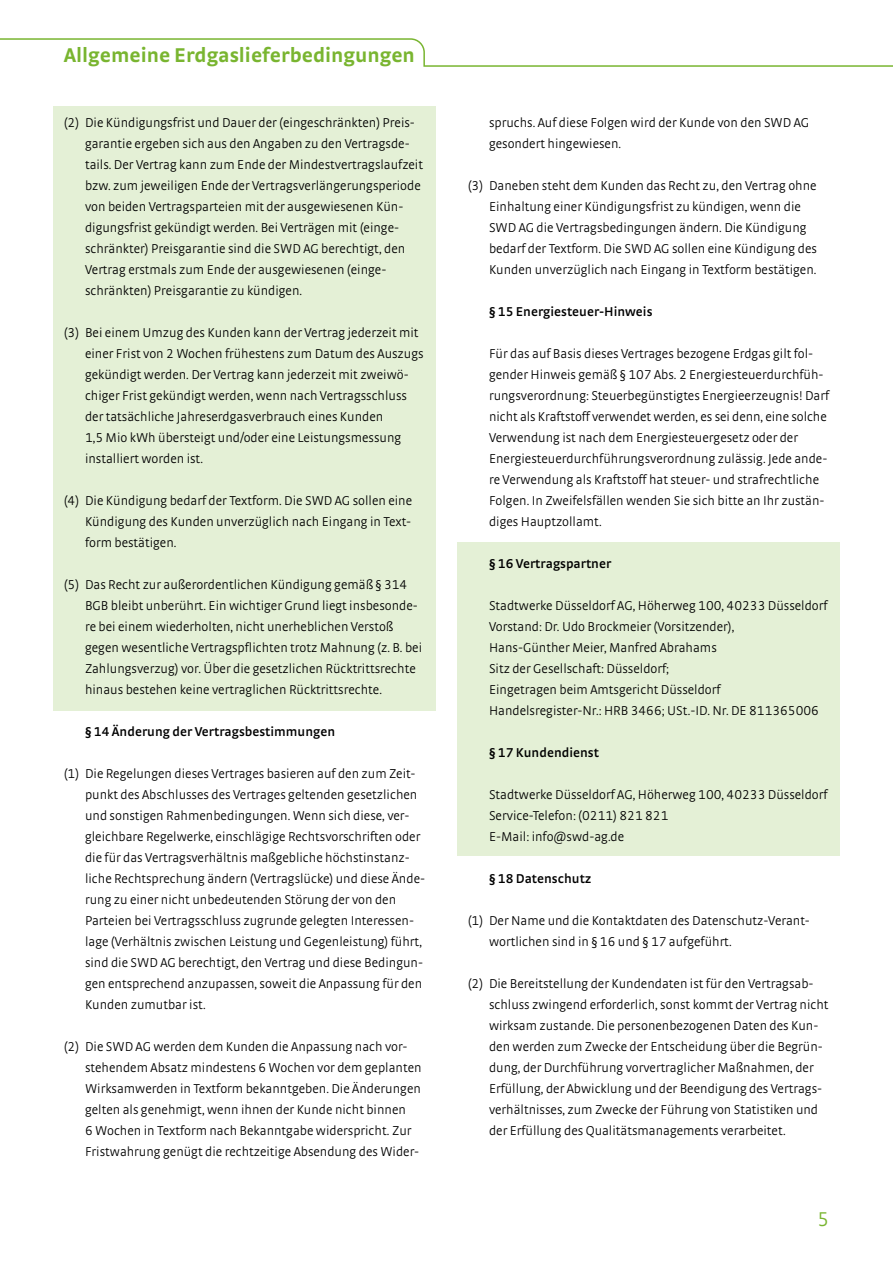
<style>
.page{position:relative;width:893px;height:1263px;background:#fff}
.page>*{position:absolute;margin:0;border:0;box-sizing:border-box;transform-origin:0 0}
.t1{font:700 21px "Strada TF";color:#79b530}
.t2{font:300 21px "Strada TF";color:#79b530}
.t3{font:300 13.5px/21px "Strada TF";color:#000}
.t4{font:600 13.5px "Strada TF";color:#000}
</style>
<div class="page">
<div style="left:457px;top:542px;width:383px;height:314px;background:#e4f0d6"></div>
<div style="left:53px;top:106px;width:382px;height:605px;background:#e4f0d6"></div>
<svg style="left:0;top:38px;width:893px;height:29px"></svg>
<h1 class="t1" style="left:64px;top:43px;width:353px">Allgemeine Erdgaslieferbedingungen</h1>
<p class="t3" style="left:85px;top:112px;width:339px;text-indent:-21px">(2) Die Kündigungsfrist und Dauer der (eingeschränkten) Preis&shy;garantie ergeben sich aus den Angaben zu den Vertragsde&shy;tails. Der Vertrag kann zum Ende der Mindestvertragslaufzeit bzw. zum jeweiligen Ende der Vertragsverlängerungsperiode von beiden Vertragsparteien mit der ausgewiesenen Kün&shy;digungsfrist gekündigt werden. Bei Verträgen mit (einge&shy;schränkter) Preisgarantie sind die SWD AG berechtigt, den Vertrag erstmals zum Ende der ausgewiesenen (einge&shy;schränkten) Preisgarantie zu kündigen.</p>
<p class="t3" style="left:85px;top:322px;width:340px;text-indent:-21px">(3) Bei einem Umzug des Kunden kann der Vertrag jederzeit mit einer Frist von 2 Wochen frühestens zum Datum des Auszugs gekündigt werden. Der Vertrag kann jederzeit mit zweiwö&shy;chiger Frist gekündigt werden, wenn nach Vertragsschluss der tatsächliche Jahreserdgasverbrauch eines Kunden<br>1,5 Mio kWh übersteigt und/oder eine Leistungsmessung installiert worden ist.</p>
<p class="t3" style="left:85px;top:490px;width:329px;text-align:justify;text-indent:-21px">(4) Die Kündigung bedarf der Textform. Die SWD AG sollen eine Kündigung des Kunden unverzüglich nach Eingang in Text&shy;form bestätigen.</p>
<p class="t3" style="left:85px;top:574px;width:339px;text-indent:-21px">(5) Das Recht zur außerordentlichen Kündigung gemäß § 314<br>BGB bleibt unberührt. Ein wichtiger Grund liegt insbesonde&shy;re bei einem wiederholten, nicht unerheblichen Verstoß gegen wesentliche Vertragspflichten trotz Mahnung (z. B. bei Zahlungsverzug) vor. Über die gesetzlichen Rücktrittsrechte hinaus bestehen keine vertraglichen Rücktrittsrechte.</p>
<p class="t4" style="left:85px;top:724px;width:252px">§ 14 Änderung der Vertragsbestimmungen</p>
<p class="t3" style="left:85px;top:763px;width:342px;text-indent:-21px">(1) Die Regelungen dieses Vertrages basieren auf den zum Zeit&shy;punkt des Abschlusses des Vertrages geltenden gesetzlichen und sonstigen Rahmenbedingungen. Wenn sich diese, ver&shy;gleichbare Regelwerke, einschlägige Rechtsvorschriften oder die für das Vertragsverhältnis maßgebliche höchstinstanz&shy;liche Rechtsprechung ändern (Vertragslücke) und diese Ände&shy;rung zu einer nicht unbedeutenden Störung der von den Parteien bei Vertragsschluss zugrunde gelegten Interessen&shy;lage (Verhältnis zwischen Leistung und Gegenleistung) führt, sind die SWD AG berechtigt, den Vertrag und diese Bedingun&shy;gen entsprechend anzupassen, soweit die Anpassung für den Kunden zumutbar ist.</p>
<p class="t3" style="left:85px;top:1036px;width:338px;text-indent:-21px">(2) Die SWD AG werden dem Kunden die Anpassung nach vor&shy;stehendem Absatz mindestens 6 Wochen vor dem geplanten Wirksamwerden in Textform bekanntgeben. Die Änderungen gelten als genehmigt, wenn ihnen der Kunde nicht binnen<br>6 Wochen in Textform nach Bekanntgabe widerspricht. Zur Fristwahrung genügt die rechtzeitige Absendung des Wider-</p>
<p class="t3" style="left:489px;top:112px;width:322px">spruchs. Auf diese Folgen wird der Kunde von den SWD AG gesondert hingewiesen.</p>
<p class="t3" style="left:489px;top:175px;width:329px;text-indent:-21px">(3) Daneben steht dem Kunden das Recht zu, den Vertrag ohne Einhaltung einer Kündigungsfrist zu kündigen, wenn die SWD AG die Vertragsbedingungen ändern. Die Kündigung bedarf der Textform. Die SWD AG sollen eine Kündigung des Kunden unverzüglich nach Eingang in Textform bestätigen.</p>
<p class="t4" style="left:489px;top:304px;width:165px">§ 15 Energiesteuer-Hinweis</p>
<p class="t3" style="left:489px;top:343px;width:342px">Für das auf Basis dieses Vertrages bezogene Erdgas gilt fol&shy;gender Hinweis gemäß § 107 Abs. 2 Energiesteuerdurchfüh&shy;rungsverordnung: Steuerbegünstigtes Energieerzeugnis! Darf nicht als Kraftstoff verwendet werden, es sei denn, eine solche Verwendung ist nach dem Energiesteuergesetz oder der Energiesteuerdurchführungsverordnung zulässig. Jede ande&shy;re Verwendung als Kraftstoff hat steuer- und strafrechtliche Folgen. In Zweifelsfällen wenden Sie sich bitte an Ihr zustän&shy;diges Hauptzollamt.</p>
<p class="t4" style="left:489px;top:556px;width:124px">§ 16 Vertragspartner</p>
<p class="t3" style="left:489px;top:595px;width:340px">Stadtwerke Düsseldorf AG, Höherweg 100, 40233 Düsseldorf</p>
<p class="t3" style="left:489px;top:616px;width:247px">Vorstand: Dr. Udo Brockmeier (Vorsitzender),<br>Hans-Günther Meier, Manfred Abrahams</p>
<p class="t3" style="left:489px;top:658px;width:233px">Sitz der Gesellschaft: Düsseldorf;<br>Eingetragen beim Amtsgericht Düsseldorf</p>
<p class="t3" style="left:489px;top:700px;width:331px">Handelsregister-Nr.: HRB 3466; USt.-ID. Nr. DE 811365006</p>
<p class="t4" style="left:489px;top:745px;width:111px">§ 17 Kundendienst</p>
<p class="t3" style="left:489px;top:784px;width:340px">Stadtwerke Düsseldorf AG, Höherweg 100, 40233 Düsseldorf</p>
<p class="t3" style="left:489px;top:805px;width:181px">Service-Telefon: (0211) 821 821</p>
<p class="t3" style="left:489px;top:826px;width:137px">E-Mail: info@swd-ag.de</p>
<p class="t4" style="left:489px;top:871px;width:104px">§ 18 Datenschutz</p>
<p class="t3" style="left:489px;top:910px;width:322px;text-indent:-21px">(1) Der Name und die Kontaktdaten des Datenschutz-Verant&shy;wortlichen sind in § 16 und § 17 aufgeführt.</p>
<p class="t3" style="left:489px;top:973px;width:341px;text-indent:-21px">(2) Die Bereitstellung der Kundendaten ist für den Vertragsab&shy;schluss zwingend erforderlich, sonst kommt der Vertrag nicht wirksam zustande. Die personenbezogenen Daten des Kun&shy;den werden zum Zwecke der Entscheidung über die Begrün&shy;dung, der Durchführung vorvertraglicher Maßnahmen, der Erfüllung, der Abwicklung und der Beendigung des Vertrags&shy;verhältnisses, zum Zwecke der Führung von Statistiken und der Erfüllung des Qualitätsmanagements verarbeitet.</p>
<h1 class="t2" style="left:817px;top:1208px;width:14px">5</h1>
</div>
